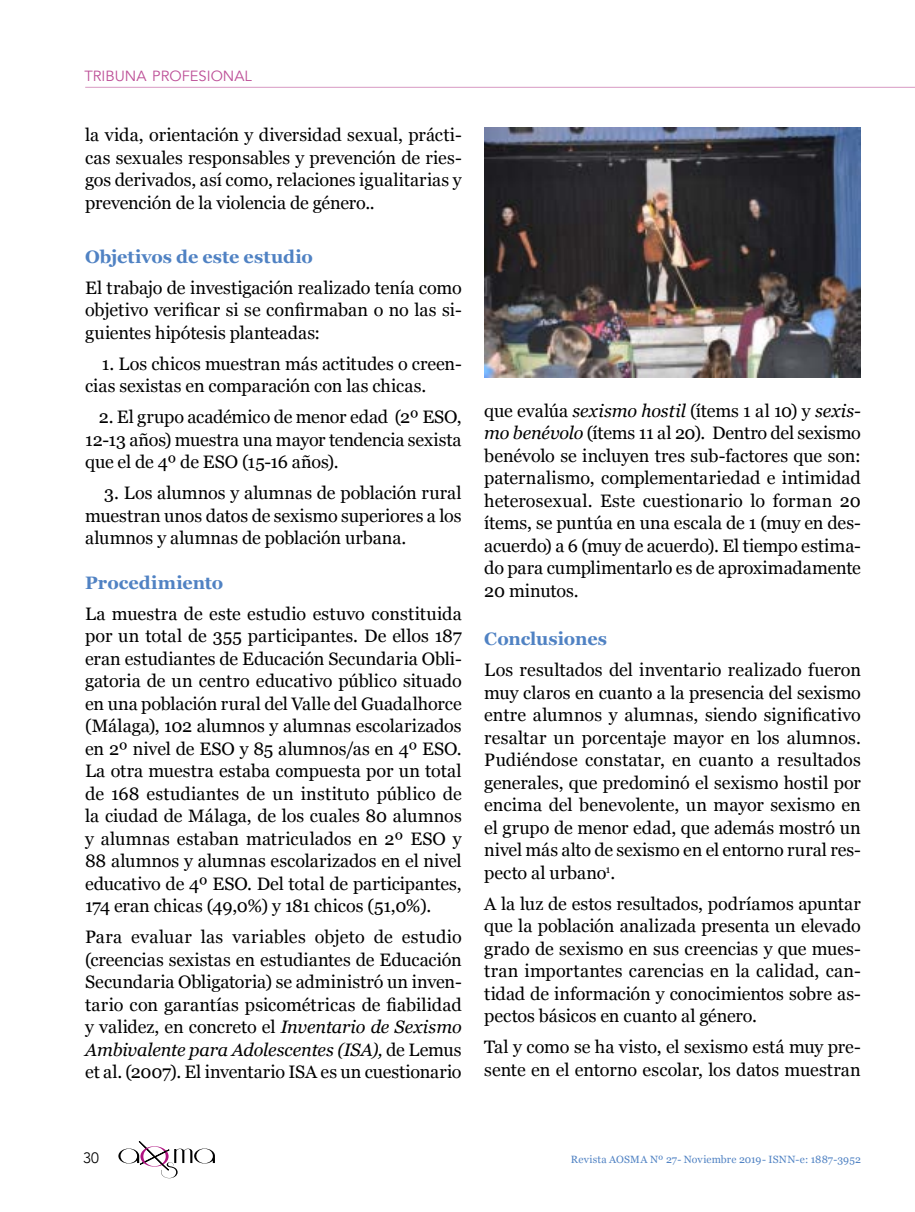
<style>
.page{position:relative;width:915px;height:1212px;background:#fff}
.page>*{position:absolute;margin:0;border:0;box-sizing:border-box;transform-origin:0 0}
.t1{font:18px/22.5px "Georgia";letter-spacing:-.005em;color:#000;text-align:justify}
.t2{font:700 18px "Georgia";color:#5082c3}
.t3{font:300 15px "Avenir";color:#000}
.t4{font:14.7px "Avenir";color:#bd4f97}
.t5{font:10.5px "Georgia";letter-spacing:.01em;color:#5082c3}
.s1{font-style:italic}
</style>
<div class="page">
<svg style="left:118px;top:1141px;width:97px;height:37px"></svg>
<div style="left:73px;top:76px;width:841px;height:12px;background:#000;opacity:.75"></div>
<img style="left:484px;top:128px;width:376px;height:249px">
<p class="t4" style="left:84px;top:67px;width:10px">TRIBUNA</p>
<p class="t4" style="left:152px;top:67px;width:10px">PROFESIONAL</p>
<p class="t1" style="left:85px;top:123px;width:378px">la vida, orientación y diversidad sexual, prácti&shy;cas sexuales responsables y prevención de ries&shy;gos derivados, así como, relaciones igualitarias y prevención de la violencia de género..</p>
<p class="t2" style="left:85px;top:243px;width:229px">Objetivos de este estudio</p>
<p class="t1" style="left:85px;top:275px;width:378px">El trabajo de investigación realizado tenía como objetivo verificar si se confirmaban o no las si&shy;guientes hipótesis planteadas:</p>
<p class="t1" style="left:85px;top:351px;width:378px;text-indent:17px">1. Los chicos muestran más actitudes o creen&shy;cias sexistas en comparación con las chicas.</p>
<p class="t1" style="left:85px;top:405px;width:378px;text-indent:14px">2. El grupo académico de menor edad (2º ESO, 12-13 años) muestra una mayor tendencia sexista que el de 4º de ESO (15-16 años).</p>
<p class="t1" style="left:85px;top:481px;width:378px;text-indent:19px">3. Los alumnos y alumnas de población rural muestran unos datos de sexismo superiores a los alumnos y alumnas de población urbana.</p>
<p class="t2" style="left:85px;top:569px;width:139px">Procedimiento</p>
<p class="t1" style="left:85px;top:602px;width:378px">La muestra de este estudio estuvo constituida por un total de 355 participantes. De ellos 187 eran estudiantes de Educación Secundaria Obli&shy;gatoria de un centro educativo público situado en una población rural del Valle del Guadalhorce (Málaga), 102 alumnos y alumnas escolarizados en 2º nivel de ESO y 85 alumnos/as en 4º ESO.<br>La otra muestra estaba compuesta por un total de 168 estudiantes de un instituto público de la ciudad de Málaga, de los cuales 80 alumnos y alumnas estaban matriculados en 2º ESO y 88 alumnos y alumnas escolarizados en el nivel educativo de 4º ESO. Del total de participantes, 174 eran chicas (49,0%) y 181 chicos (51,0%).</p>
<p class="t1" style="left:85px;top:925px;width:378px">Para evaluar las variables objeto de estudio (creencias sexistas en estudiantes de Educación Secundaria Obligatoria) se administró un inven&shy;tario con garantías psicométricas de fiabilidad y validez, en concreto el <span class="s1">Inventario de Sexismo Ambivalente para Adolescentes (ISA),</span> de Lemus et al. (2007). El inventario ISA es un cuestionario</p>
<p class="t1" style="left:484px;top:398px;width:378px">que evalúa <span class="s1">sexismo hostil</span> (ítems 1 al 10) y <span class="s1">sexis&shy;mo benévolo</span> (ítems 11 al 20). Dentro del sexismo benévolo se incluyen tres sub-factores que son: paternalismo, complementariedad e intimidad heterosexual. Este cuestionario lo forman 20 ítems, se puntúa en una escala de 1 (muy en des&shy;acuerdo) a 6 (muy de acuerdo). El tiempo estima&shy;do para cumplimentarlo es de aproximadamente 20 minutos.</p>
<p class="t2" style="left:484px;top:625px;width:124px">Conclusiones</p>
<p class="t1" style="left:484px;top:658px;width:378px">Los resultados del inventario realizado fueron muy claros en cuanto a la presencia del sexismo entre alumnos y alumnas, siendo significativo resaltar un porcentaje mayor en los alumnos.<br>Pudiéndose constatar, en cuanto a resultados generales, que predominó el sexismo hostil por encima del benevolente, un mayor sexismo en el grupo de menor edad, que además mostró un nivel más alto de sexismo en el entorno rural res&shy;pecto al urbano<sup>1</sup>.</p>
<p class="t1" style="left:484px;top:891px;width:378px">A la luz de estos resultados, podríamos apuntar que la población analizada presenta un elevado grado de sexismo en sus creencias y que mues&shy;tran importantes carencias en la calidad, can&shy;tidad de información y conocimientos sobre as&shy;pectos básicos en cuanto al género.</p>
<p class="t1" style="left:484px;top:1035px;width:378px">Tal y como se ha visto, el sexismo está muy pre&shy;sente en el entorno escolar, los datos muestran</p>
<p class="t3" style="left:83px;top:1149px;width:17px">30</p>
<p class="t5" style="left:570px;top:1152px;width:291px">Revista AOSMA Nº 27- Noviembre 2019- ISNN-e: 1887-3952</p>
</div>
